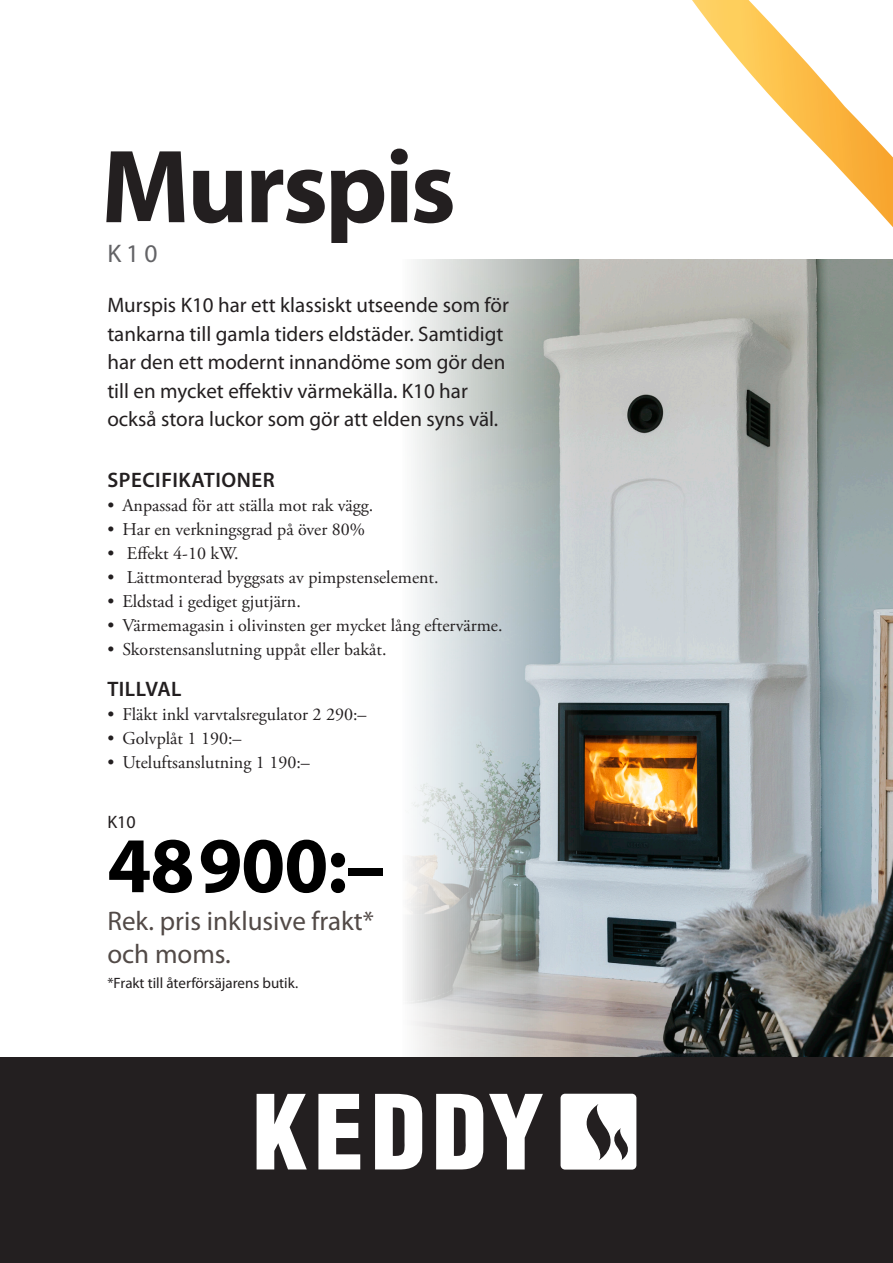
<style>
.page{position:relative;width:893px;height:1263px;background:#fff}
.page>*{position:absolute;margin:0;border:0;box-sizing:border-box;transform-origin:0 0}
.t1{font:700 105px "Myriad Pro";letter-spacing:-.03em;color:#231f20}
.t2{font:700 79.5px "Myriad Pro";letter-spacing:-.015em;color:#000}
.t3{font:27px "Myriad Pro";color:#524a47}
.t4{font:25.5px "Myriad Pro";color:#636366}
.t5{font:21px/28.5px "Myriad Pro";color:#231f20}
.t6{font:600 21px "Myriad Pro";letter-spacing:.025em;color:#231f20}
.t7{font:18px "Adobe Garamond Pro";color:#231f20}
.t8{font:18px "Myriad Pro";color:#231f20}
.t9{font:15px "Myriad Pro";color:#231f20}
</style>
<div class="page">
<img style="left:402px;top:259px;width:491px;height:799px">
<svg style="left:692px;top:0;width:201px;height:227px"></svg>
<div style="left:0;top:1058px;width:893px;height:205px;background:#231f20"></div>
<svg style="left:257px;top:1094px;width:50px;height:75px"></svg>
<svg style="left:318px;top:1094px;width:42px;height:75px"></svg>
<svg style="left:375px;top:1094px;width:47px;height:75px"></svg>
<svg style="left:436px;top:1094px;width:47px;height:75px"></svg>
<svg style="left:489px;top:1094px;width:54px;height:75px"></svg>
<svg style="left:560px;top:1094px;width:77px;height:76px;background:#d9d9d9"></svg>
<p class="t1" style="left:101px;top:118px;width:356px">Murspis</p>
<p class="t4" style="left:107px;top:238px;width:52px">K10</p>
<p class="t5" style="left:107px;top:291px;width:403px">Murspis K10 har ett klassiskt utseende som för tankarna till gamla tiders eldstäder. Samtidigt har den ett modernt innandöme som gör den till en mycket effektiv värmekälla. K10 har</p>
<p class="t5" style="left:107px;top:405px;width:392px">också stora luckor som gör att elden syns väl.</p>
<p class="t6" style="left:107px;top:466px;width:169px">SPECIFIKATIONER</p>
<p class="t7" style="left:107px;top:494px;width:268px">• Anpassad för att ställa mot rak vägg.</p>
<p class="t7" style="left:107px;top:518px;width:259px">• Har en verkningsgrad på över 80%</p>
<p class="t7" style="left:107px;top:542px;width:133px">• Effekt 4-10 kW.</p>
<p class="t7" style="left:107px;top:566px;width:333px">• Lättmonterad byggsats av pimpstenselement.</p>
<p class="t7" style="left:107px;top:590px;width:195px">• Eldstad i gediget gjutjärn.</p>
<p class="t7" style="left:107px;top:614px;width:397px">• Värmemagasin i olivinsten ger mycket lång eftervärme.</p>
<p class="t7" style="left:107px;top:638px;width:281px">• Skorstensanslutning uppåt eller bakåt.</p>
<p class="t6" style="left:107px;top:676px;width:76px">TILLVAL</p>
<p class="t7" style="left:107px;top:704px;width:261px">• Fläkt inkl varvtalsregulator 2 290:–</p>
<p class="t7" style="left:107px;top:728px;width:136px">• Golvplåt 1 190:–</p>
<p class="t7" style="left:107px;top:752px;width:204px">• Uteluftsanslutning 1 190:–</p>
<p class="t8" style="left:107px;top:810px;width:30px">K10</p>
<p class="t2" style="left:107px;top:813px;width:279px">48900:–</p>
<p class="t3" style="left:107px;top:904px;width:268px">Rek. pris inklusive frakt*</p>
<p class="t3" style="left:107px;top:937px;width:125px">och moms.</p>
<p class="t9" style="left:107px;top:974px;width:192px">*Frakt till återförsäjarens butik.</p>
</div>
